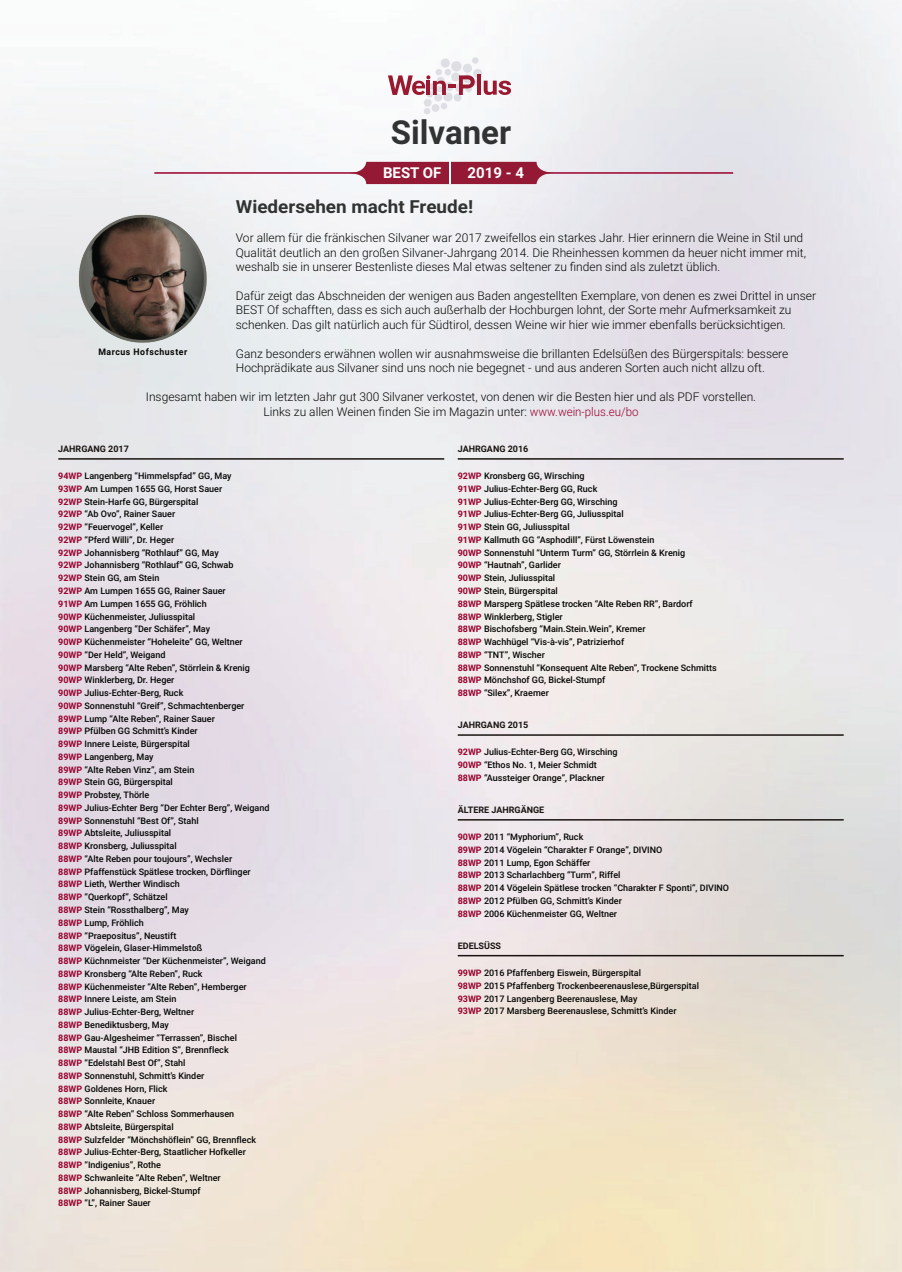
<style>
.page{position:relative;width:902px;height:1272px;background:#fff}
.page>*{position:absolute;margin:0;border:0;box-sizing:border-box;transform-origin:0 0}
.t1{font:700 33px "Roboto";color:#313232}
.t2{font:700 18px "Roboto";color:#313232;scale:1.05 1}
.t3{font:700 15px "Roboto";color:#fff}
.t4{font:300 12px/14.4px "Roboto";color:#040503}
.t5{font:500 9px/12.8px "Roboto";color:#040503}
.t6{font:700 9px "Roboto";color:#191411}
.t7{font:700 9px "Roboto";letter-spacing:.06em;color:#040503}
.s1{color:#98012d}
.s2{font-weight:700;color:#98012d}
</style>
<div class="page">
<img style="left:0;top:0;width:901px;height:1271px">
<img style="left:71px;top:207px;width:143px;height:144px">
<div style="left:440px;top:58px;width:10px;height:10px;background:#dedfe4;border-radius:50%"></div>
<div style="left:451px;top:72px;width:9px;height:9px;background:#dedfe4;border-radius:50%"></div>
<div style="left:463px;top:74px;width:9px;height:9px;background:#e5e6ea;border-radius:50%"></div>
<svg style="left:424px;top:108px;width:6px;height:6px"></svg>
<div style="left:424px;top:99px;width:7px;height:8px;background:#dedfe4;border-radius:50%"></div>
<div style="left:463px;top:64px;width:9px;height:9px;background:#dedfe4;border-radius:50%"></div>
<div style="left:431px;top:104px;width:8px;height:8px;background:#dedfe4;border-radius:50%"></div>
<div style="left:451px;top:61px;width:10px;height:10px;background:#dedfe4;border-radius:50%"></div>
<div style="left:443px;top:92px;width:9px;height:9px;background:#dedfe4;border-radius:50%"></div>
<div style="left:426px;top:91px;width:7px;height:7px;background:#dedfe4;border-radius:50%"></div>
<div style="left:434px;top:94px;width:8px;height:7px;background:#dedfe4;border-radius:50%"></div>
<div style="left:473px;top:69px;width:9px;height:9px;background:#dedfe4;border-radius:50%"></div>
<div style="left:472px;top:57px;width:6px;height:7px;background:#dedfe4;border-radius:50%"></div>
<div style="left:474px;top:80px;width:7px;height:6px;background:#dedfe4;border-radius:50%"></div>
<div style="left:453px;top:94px;width:8px;height:7px;background:#dedfe4;border-radius:50%"></div>
<div style="left:444px;top:69px;width:7px;height:6px;background:#dedfe4;border-radius:50%"></div>
<div style="left:440px;top:103px;width:7px;height:6px;background:#dedfe4;border-radius:50%"></div>
<div style="left:435px;top:69px;width:7px;height:6px;background:#dedfe4;border-radius:50%"></div>
<hr style="left:477px;top:74px;width:4px;height:21px;background:#991a30">
<svg style="left:483px;top:81px;width:28px;height:14px"></svg>
<svg style="left:388px;top:75px;width:86px;height:20px"></svg>
<hr style="left:154px;top:172px;width:242px;height:2px;background:#98012d">
<hr style="left:491px;top:172px;width:242px;height:2px;background:#98012d">
<svg style="left:348px;top:162px;width:206px;height:22px;background:#a1384f"></svg>
<hr style="left:58px;top:458px;width:386px;height:1px;background:#191411">
<hr style="left:457px;top:458px;width:386px;height:1px;background:#191411">
<hr style="left:457px;top:734px;width:386px;height:1px;background:#191411">
<hr style="left:457px;top:819px;width:386px;height:1px;background:#191411">
<hr style="left:457px;top:954px;width:386px;height:2px;background:#191411">
<h1 class="t1" style="left:391px;top:109px;width:122px">Silvaner</h1>
<h3 class="t3" style="left:383px;top:162px;width:60px">BEST OF</h3>
<h3 class="t3" style="left:467px;top:162px;width:58px">2019 - 4</h3>
<h2 class="t2" style="left:236px;top:194px;width:227px">Wiedersehen macht Freude!</h2>
<p class="t4" style="left:236px;top:230px;width:571px">Vor allem für die fränkischen Silvaner war 2017 zweifellos ein starkes Jahr. Hier erinnern die Weine in Stil und<br>Qualität deutlich an den großen Silvaner-Jahrgang 2014. Die Rheinhessen kommen da heuer nicht immer mit, weshalb sie in unserer Bestenliste dieses Mal etwas seltener zu finden sind als zuletzt üblich.</p>
<p class="t4" style="left:236px;top:288px;width:581px">Dafür zeigt das Abschneiden der wenigen aus Baden angestellten Exemplare, von denen es zwei Drittel in unser<br>BEST Of schafften, dass es sich auch außerhalb der Hochburgen lohnt, der Sorte mehr Aufmerksamkeit zu schenken. Das gilt natürlich auch für Südtirol, dessen Weine wir hier wie immer ebenfalls berücksichtigen.</p>
<h3 class="t4" style="left:236px;top:345px;width:554px">Ganz besonders erwähnen wollen wir ausnahmsweise die brillanten Edelsüßen des Bürgerspitals: bessere<br>Hochprädikate aus Silvaner sind uns noch nie begegnet - und aus anderen Sorten auch nicht allzu oft.</h3>
<h3 class="t4" style="left:146px;top:388px;width:611px;line-height:15px;text-align:center">Insgesamt haben wir im letzten Jahr gut 300 Silvaner verkostet, von denen wir die Besten hier und als PDF vorstellen.<br>Links zu allen Weinen finden Sie im Magazin unter: <span class="s1">www.wein-plus.eu/bo</span></h3>
<p class="t7" style="left:98px;top:346px;width:90px">Marcus Hofschuster</p>
<p class="t6" style="left:58px;top:442px;width:72px">JAHRGANG 2017</p>
<p class="t5" style="left:58px;top:469px;width:213px"><span class="s2">94WP</span> Langenberg “Himmelspfad” GG, May<br><span class="s2">93WP</span> Am Lumpen 1655 GG, Horst Sauer<br><span class="s2">92WP</span> Stein-Harfe GG, Bürgerspital<br><span class="s2">92WP</span> “Ab Ovo”, Rainer Sauer<br><span class="s2">92WP</span> “Feuervogel”, Keller<br><span class="s2">92WP</span> “Pferd Willi”, Dr. Heger<br><span class="s2">92WP</span> Johannisberg “Rothlauf” GG, May<br><span class="s2">92WP</span> Johannisberg “Rothlauf” GG, Schwab<br><span class="s2">92WP</span> Stein GG, am Stein<br><span class="s2">92WP</span> Am Lumpen 1655 GG, Rainer Sauer<br><span class="s2">91WP</span> Am Lumpen 1655 GG, Fröhlich<br><span class="s2">90WP</span> Küchenmeister, Juliusspital<br><span class="s2">90WP</span> Langenberg “Der Schäfer”, May<br><span class="s2">90WP</span> Küchenmeister “Hoheleite” GG, Weltner<br><span class="s2">90WP</span> “Der Held”, Weigand<br><span class="s2">90WP</span> Marsberg “Alte Reben”, Störrlein &amp; Krenig <span class="s2">90WP</span> Winklerberg, Dr. Heger<br><span class="s2">90WP</span> Julius-Echter-Berg, Ruck<br><span class="s2">90WP</span> Sonnenstuhl “Greif”, Schmachtenberger <span class="s2">89WP</span> Lump “Alte Reben”, Rainer Sauer<br><span class="s2">89WP</span> Pfülben GG Schmitt’s Kinder<br><span class="s2">89WP</span> Innere Leiste, Bürgerspital<br><span class="s2">89WP</span> Langenberg, May<br><span class="s2">89WP</span> “Alte Reben Vinz”, am Stein<br><span class="s2">89WP</span> Stein GG, Bürgerspital<br><span class="s2">89WP</span> Probstey, Thörle<br><span class="s2">89WP</span> Julius-Echter Berg “Der Echter Berg”, Weigand <span class="s2">89WP</span> Sonnenstuhl “Best Of”, Stahl<br><span class="s2">89WP</span> Abtsleite, Juliusspital<br><span class="s2">88WP</span> Kronsberg, Juliusspital<br><span class="s2">88WP</span> “Alte Reben pour toujours”, Wechsler<br><span class="s2">88WP</span> Pfaffenstück Spätlese trocken, Dörflinger <span class="s2">88WP</span> Lieth, Werther Windisch<br><span class="s2">88WP</span> “Querkopf”, Schätzel<br><span class="s2">88WP</span> Stein “Rossthalberg”, May<br><span class="s2">88WP</span> Lump, Fröhlich<br><span class="s2">88WP</span> “Praepositus”, Neustift<br><span class="s2">88WP</span> Vögelein, Glaser-Himmelstoß<br><span class="s2">88WP</span> Küchnmeister “Der Küchenmeister”, Weigand <span class="s2">88WP</span> Kronsberg “Alte Reben”, Ruck<br><span class="s2">88WP</span> Küchenmeister “Alte Reben”, Hemberger <span class="s2">88WP</span> Innere Leiste, am Stein<br><span class="s2">88WP</span> Julius-Echter-Berg, Weltner<br><span class="s2">88WP</span> Benediktusberg, May<br><span class="s2">88WP</span> Gau-Algesheimer “Terrassen”, Bischel<br><span class="s2">88WP</span> Maustal “JHB Edition S”, Brennfleck<br><span class="s2">88WP</span> “Edelstahl Best Of”, Stahl<br><span class="s2">88WP</span> Sonnenstuhl, Schmitt’s Kinder<br><span class="s2">88WP</span> Goldenes Horn, Flick<br><span class="s2">88WP</span> Sonnleite, Knauer<br><span class="s2">88WP</span> “Alte Reben” Schloss Sommerhausen<br><span class="s2">88WP</span> Abtsleite, Bürgerspital<br><span class="s2">88WP</span> Sulzfelder “Mönchshöflein” GG, Brennfleck <span class="s2">88WP</span> Julius-Echter-Berg, Staatlicher Hofkeller <span class="s2">88WP</span> “Indigenius”, Rothe<br><span class="s2">88WP</span> Schwanleite “Alte Reben”, Weltner<br><span class="s2">88WP</span> Johannisberg, Bickel-Stumpf<br><span class="s2">88WP</span> “L”, Rainer Sauer</p>
<p class="t6" style="left:457px;top:442px;width:72px">JAHRGANG 2016</p>
<p class="t5" style="left:457px;top:469px;width:260px"><span class="s2">92WP</span> Kronsberg GG, Wirsching<br><span class="s2">91WP</span> Julius-Echter-Berg GG, Ruck<br><span class="s2">91WP</span> Julius-Echter-Berg GG, Wirsching<br><span class="s2">91WP</span> Julius-Echter-Berg GG, Juliusspital<br><span class="s2">91WP</span> Stein GG, Juliusspital<br><span class="s2">91WP</span> Kallmuth GG “Asphodill”, Fürst Löwenstein<br><span class="s2">90WP</span> Sonnenstuhl “Unterm Turm” GG, Störrlein &amp; Krenig<br><span class="s2">90WP</span> “Hautnah”, Garlider<br><span class="s2">90WP</span> Stein, Juliusspital<br><span class="s2">90WP</span> Stein, Bürgerspital<br><span class="s2">88WP</span> Marsperg Spätlese trocken “Alte Reben RR”, Bardorf <span class="s2">88WP</span> Winklerberg, Stigler<br><span class="s2">88WP</span> Bischofsberg “Main.Stein.Wein”, Kremer<br><span class="s2">88WP</span> Wachhügel “Vis-à-vis”, Patrizierhof<br><span class="s2">88WP</span> “TNT”, Wischer<br><span class="s2">88WP</span> Sonnenstuhl “Konsequent Alte Reben”, Trockene Schmitts <span class="s2">88WP</span> Mönchshof GG, Bickel-Stumpf<br><span class="s2">88WP</span> “Silex”, Kraemer</p>
<p class="t6" style="left:457px;top:718px;width:72px">JAHRGANG 2015</p>
<p class="t5" style="left:457px;top:745px;width:161px"><span class="s2">92WP</span> Julius-Echter-Berg GG, Wirsching<br><span class="s2">90WP</span> “Ethos No. 1, Meier Schmidt<br><span class="s2">88WP</span> “Aussteiger Orange”, Plackner</p>
<p class="t6" style="left:457px;top:803px;width:88px">ÄLTERE JAHRGÄNGE</p>
<p class="t5" style="left:457px;top:830px;width:273px"><span class="s2">90WP</span> 2011 “Myphorium”, Ruck<br><span class="s2">89WP</span> 2014 Vögelein “Charakter F Orange”, DIVINO<br><span class="s2">88WP</span> 2011 Lump, Egon Schäffer<br><span class="s2">88WP</span> 2013 Scharlachberg “Turm”, Riffel<br><span class="s2">88WP</span> 2014 Vögelein Spätlese trocken “Charakter F Sponti”, DIVINO <span class="s2">88WP</span> 2012 Pfülben GG, Schmitt’s Kinder<br><span class="s2">88WP</span> 2006 Küchenmeister GG, Weltner</p>
<p class="t6" style="left:457px;top:939px;width:45px">EDELSÜSS</p>
<p class="t5" style="left:457px;top:966px;width:243px"><span class="s2">99WP</span> 2016 Pfaffenberg Eiswein, Bürgerspital<br><span class="s2">98WP</span> 2015 Pfaffenberg Trockenbeerenauslese,Bürgerspital <span class="s2">93WP</span> 2017 Langenberg Beerenauslese, May<br><span class="s2">93WP</span> 2017 Marsberg Beerenauslese, Schmitt’s Kinder</p>
</div>
